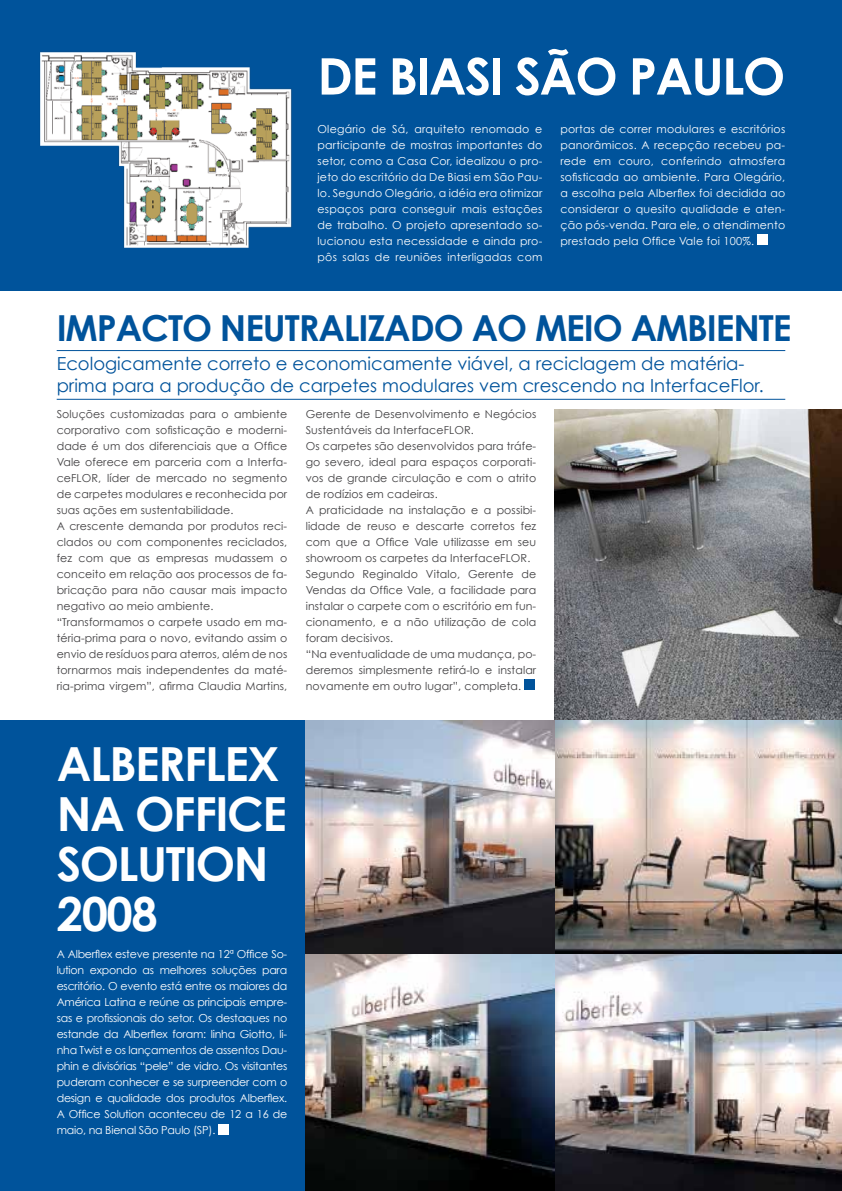
<style>
.page{position:relative;width:842px;height:1191px;background:#fff}
.page>*{position:absolute;margin:0;border:0;box-sizing:border-box;transform-origin:0 0}
.t1{font:700 50.5px "Century Gothic";letter-spacing:-.03em;color:#fff}
.t2{font:700 47px/50px "Century Gothic";letter-spacing:-.03em;color:#fff}
.t3{font:700 35.8px "Century Gothic";letter-spacing:-.03em;color:#00539b}
.t4{font:18px/21.6px "Century Gothic";color:#00539b}
.t5{font:11px/16px "Century Gothic";letter-spacing:.01em;color:#414042}
.t6{font:11px/16px "Century Gothic";letter-spacing:.02em;color:#fff;text-align:justify}
</style>
<div class="page">
<div style="left:0;top:720px;width:842px;height:459px;background:#00539b"></div>
<img style="left:555px;top:410px;width:287px;height:543px">
<div style="left:0;top:0;width:842px;height:291px;background:#00539b"></div>
<div style="left:524px;top:680px;width:11px;height:10px;background:#00539b"></div>
<hr style="left:57px;top:350px;width:728px;height:1px;background:#00539b">
<hr style="left:57px;top:399px;width:728px;height:1px;background:#00539b">
<img style="left:40px;top:51px;width:252px;height:197px">
<div style="left:758px;top:234px;width:10px;height:11px;background:#fff"></div>
<div style="left:0;top:1175px;width:842px;height:16px;background:#00539b"></div>
<div style="left:218px;top:1124px;width:10px;height:10px;background:#fff"></div>
<img style="left:306px;top:953px;width:536px;height:238px">
<img style="left:306px;top:720px;width:249px;height:233px">
<h1 class="t1" style="left:317px;top:44px;width:469px">DE BIASI SÃO PAULO</h1>
<p class="t6" style="left:317px;top:120px;width:226px">Olegário de Sá, arquiteto renomado e participante de mostras importantes do setor, como a Casa Cor, idealizou o pro&shy;jeto do escritório da De Biasi em São Pau&shy;lo. Segundo Olegário, a idéia era otimizar espaços para conseguir mais estações de trabalho. O projeto apresentado so&shy;lucionou esta necessidade e ainda pro&shy;pôs salas de reuniões interligadas com</p>
<p class="t6" style="left:560px;top:120px;width:226px">portas de correr modulares e escritórios panorâmicos. A recepção recebeu pa&shy;rede em couro, conferindo atmosfera sofisticada ao ambiente. Para Olegário, a escolha pela Alberflex foi decidida ao considerar o quesito qualidade e aten&shy;ção pós-venda. Para ele, o atendimento prestado pela Office Vale foi 100%.</p>
<h3 class="t3" style="left:57px;top:305px;width:736px">IMPACTO N EUTRALIZADO AO MEIO AMBIENTE</h3>
<h3 class="t4" style="left:57px;top:352px;width:708px">Ecologicamente correto e economicamente viável, a reciclagem de matéria&shy;prima para a produção de carpetes modulares vem crescendo na InterfaceFlor.</h3>
<p class="t5" style="left:57px;top:406px;width:232px">Soluções customizadas para o ambiente corporativo com sofisticação e moderni&shy;dade é um dos diferenciais que a Office Vale oferece em parceria com a Interfa&shy;ceFLOR, líder de mercado no segmento de carpetes modulares e reconhecida por suas ações em sustentabilidade.<br>A crescente demanda por produtos reci&shy;clados ou com componentes reciclados, fez com que as empresas mudassem o conceito em relação aos processos de fa&shy;bricação para não causar mais impacto negativo ao meio ambiente. “Transformamos o carpete usado em ma&shy;téria-prima para o novo, evitando assim o envio de resíduos para aterros, além de nos tornarmos mais independentes da maté&shy;ria-prima virgem”, afirma Claudia Martins,</p>
<p class="t5" style="left:306px;top:406px;width:232px">Gerente de Desenvolvimento e Negócios Sustentáveis da InterfaceFLOR.<br>Os carpetes são desenvolvidos para tráfe&shy;go severo, ideal para espaços corporati&shy;vos de grande circulação e com o atrito de rodízios em cadeiras.<br>A praticidade na instalação e a possibi&shy;lidade de reuso e descarte corretos fez com que a Office Vale utilizasse em seu showroom os carpetes da InterfaceFLOR.<br>Segundo Reginaldo Vitalo, Gerente de Vendas da Office Vale, a facilidade para instalar o carpete com o escritório em fun&shy;cionamento, e a não utilização de cola foram decisivos.<br>“Na eventualidade de uma mudança, po&shy;deremos simplesmente retirá-lo e instalar novamente em outro lugar”, completa.</p>
<h2 class="t2" style="left:57px;top:737px;width:232px">ALBERFLEX<br>NA OFFICE<br>SOLUTION<br>2008</h2>
<p class="t6" style="left:57px;top:946px;width:232px">A Alberflex esteve presente na 12ª Office So&shy;lution expondo as melhores soluções para escritório. O evento está entre os maiores da América Latina e reúne as principais empre&shy;sas e profissionais do setor. Os destaques no estande da Alberflex foram: linha Giotto, li&shy;nha Twist e os lançamentos de assentos Dau&shy;phin e divisórias “pele” de vidro. Os visitantes puderam conhecer e se surpreender com o design e qualidade dos produtos Alberflex.<br>A Office Solution aconteceu de 12 a 16 de maio, na Bienal São Paulo (SP).</p>
</div>
